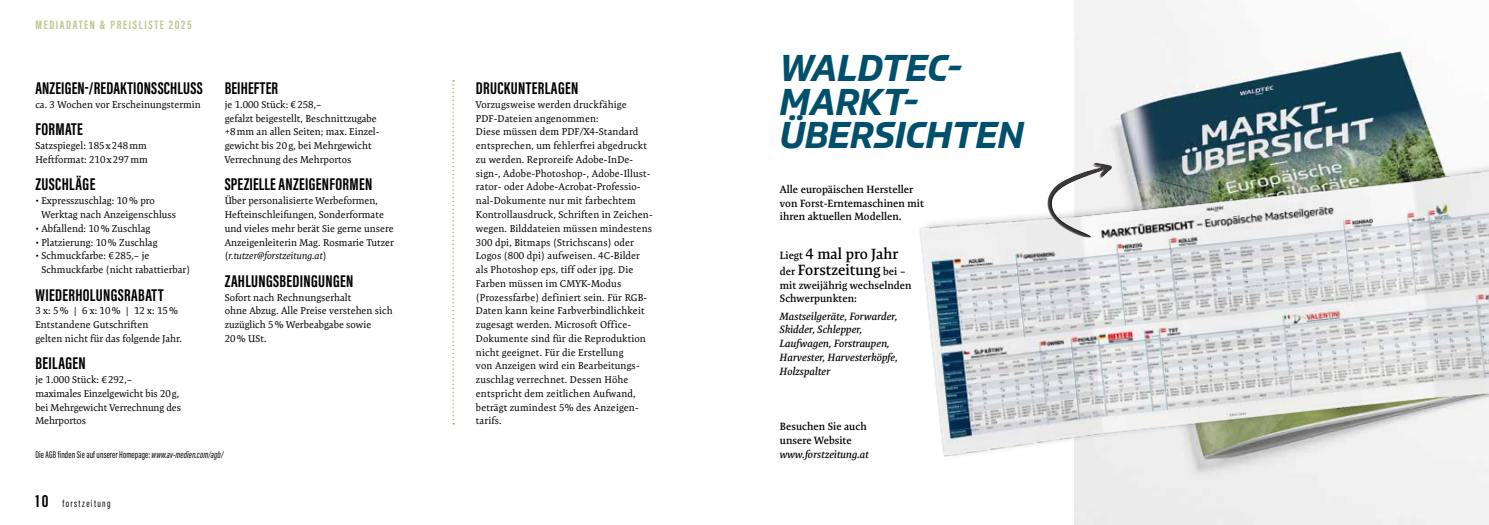
<style>
.page{position:relative;width:1489px;height:525px;background:#fff}
.page>*{position:absolute;margin:0;border:0;box-sizing:border-box;transform-origin:0 0}
.t1{font:italic 700 36.25px/33.8px "Prometo";color:#004f6c}
.t2{font:700 17.5px "Acumin Pro Extra Cond";letter-spacing:.02em;color:#000}
.t3{font:600 15px/16.2px "Expo Serif Pro";color:#000}
.t4{font:700 12.5px "Acumin Pro Extra Cond";letter-spacing:.13em;color:#c1c68d}
.t5{font:600 10.62px/13.8px "Expo Serif Pro";color:#000}
.t6{font:italic 600 10.62px/13.8px "Expo Serif Pro";color:#000}
.t7{font:10.38px "Acumin Pro Extra Cond";letter-spacing:.13em;color:#000}
.t8{font:10px/13.8px "Expo Serif Pro";color:#000}
.t9{font:10px "Acumin Pro Extra Cond";letter-spacing:.01em;color:#000}
.s1{font-style:italic}
.s2{font-weight:700;font-size:17.62px}
.s3{font-size:10.62px}
</style>
<div class="page">
<img style="left:1074px;top:0;width:414px;height:524px">
<img style="left:919px;top:155px;width:569px;height:315px">
<svg style="left:452px;top:80px;width:2px;height:344px"></svg>
<div style="left:1045px;top:162px;width:58px;height:77px;background:#fff;opacity:.75"></div>
<div style="left:1050px;top:162px;width:63px;height:77px;background:#000;opacity:.75"></div>
<p class="t4" style="left:35px;top:17px;width:158px">MEDIADATEN &amp; PREISLISTE 2025</p>
<h2 class="t2" style="left:35px;top:77px;width:169px">ANZEIGEN-/REDAKTIONSSCHLUSS</h2>
<p class="t8" style="left:35px;top:97px;width:167px">ca. 3 Wochen vor Erscheinungstermin</p>
<h2 class="t2" style="left:35px;top:119px;width:49px">FORMATE</h2>
<p class="t8" style="left:35px;top:139px;width:114px">Satzspiegel: 185x248mm<br>Heftformat: 210x297mm</p>
<h2 class="t2" style="left:35px;top:174px;width:61px">ZUSCHLÄGE</h2>
<p class="t8" style="left:41px;top:194px;width:136px;text-indent:-6px">• Expresszuschlag: 10 % pro<br>Werktag nach Anzeigenschluss</p>
<p class="t8" style="left:35px;top:221px;width:116px">• Abfallend: 10 % Zuschlag</p>
<p class="t8" style="left:35px;top:235px;width:124px">• Platzierung: 10 % Zuschlag</p>
<p class="t8" style="left:41px;top:249px;width:150px;text-indent:-6px">• Schmuckfarbe: €285,– je<br>Schmuckfarbe (nicht rabattierbar)</p>
<h2 class="t2" style="left:35px;top:284px;width:130px">WIEDERHOLUNGSRABATT</h2>
<p class="t8" style="left:35px;top:304px;width:148px">3 x: 5 % | 6 x: 10 % | 12 x: 15 %<br>Entstandene Gutschriften<br>gelten nicht für das folgende Jahr.</p>
<h2 class="t2" style="left:35px;top:352px;width:52px">BEILAGEN</h2>
<p class="t8" style="left:35px;top:372px;width:147px">je 1.000 Stück: €292,–<br>maximales Einzelgewicht bis 20g, bei Mehrgewicht Verrechnung des<br>Mehrportos</p>
<h2 class="t2" style="left:225px;top:77px;width:55px">BEIHEFTER</h2>
<p class="t8" style="left:225px;top:97px;width:156px">je 1.000 Stück: €258,–<br>gefalzt beigestellt, Beschnittzugabe +8mm an allen Seiten; max. Einzel&shy;gewicht bis 20g, bei Mehrgewicht<br>Verrechnung des Mehrportos</p>
<h2 class="t2" style="left:225px;top:174px;width:149px">SPEZIELLE ANZEIGENFORMEN</h2>
<p class="t8" style="left:225px;top:194px;width:171px">Über personalisierte Werbeformen, Hefteinschleifungen, Sonderformate und vieles mehr berät Sie gerne unsere Anzeigenleiterin Mag. Rosmarie Tutzer (<span class="s1">r.tutzer@forstzeitung.at</span>)</p>
<h2 class="t2" style="left:225px;top:270px;width:130px">ZAHLUNGSBEDINGUNGEN</h2>
<p class="t8" style="left:225px;top:290px;width:169px">Sofort nach Rechnungserhalt<br>ohne Abzug. Alle Preise verstehen sich zuzüglich 5% Werbeabgabe sowie<br>20% USt.</p>
<p class="t9" style="left:35px;top:448px;width:189px">Die AGB finden Sie auf unserer Homepage: <span class="s1">www.av-medien.com/agb/</span></p>
<p class="t7" style="left:35px;top:497px;width:77px"><span class="s2">10</span> forstzeitung</p>
<h2 class="t2" style="left:476px;top:77px;width:104px">DRUCKUNTERLAGEN</h2>
<p class="t8" style="left:476px;top:97px;width:178px">Vorzugsweise werden druckfähige PDF-Dateien angenommen:<br>Diese müssen dem PDF/X4-Standard entsprechen, um fehlerfrei abgedruckt zu werden. Reproreife Adobe-InDe&shy;sign-, Adobe-Photoshop-, Adobe-Illust&shy;rator- oder Adobe-Acrobat-Professio&shy;nal-Dokumente nur mit farbechtem Kontrollausdruck, Schriften in Zeichen&shy;wegen. Bilddateien müssen mindestens 300 dpi, Bitmaps (Strichscans) oder Logos (800 dpi) aufweisen. 4C-Bilder als Photoshop eps, tiff oder jpg. Die Farben müssen im CMYK-Modus (Prozessfarbe) definiert sein. Für RGB-Daten kann keine Farbverbindlichkeit zugesagt werden. Microsoft Office-Dokumente sind für die Reproduktion nicht geeignet. Für die Erstellung<br>von Anzeigen wird ein Bearbeitungs&shy;zuschlag verrechnet. Dessen Höhe entspricht dem zeitlichen Aufwand, beträgt zumindest 5% des Anzeigen&shy;tarifs.</p>
<h1 class="t1" style="left:780px;top:51px;width:245px">WALDTEC-<br>MARKT-<br>ÜBERSICHTEN</h1>
<p class="t5" style="left:780px;top:182px;width:145px">Alle europäischen Hersteller von Forst-Erntemaschinen mit ihren aktuellen Modellen.</p>
<h3 class="t3" style="left:780px;top:245px;width:127px"><span class="s3">Liegt</span> 4 mal pro Jahr <span class="s3">der</span> Forstzeitung <span class="s3">bei –</span></h3>
<p class="t5" style="left:780px;top:278px;width:133px">mit zweijährig wechselnden<br>Schwerpunkten:</p>
<p class="t6" style="left:780px;top:309px;width:119px">Mastseilgeräte, Forwarder,<br>Skidder, Schlepper,<br>Laufwagen, Forstraupen,<br>Harvester, Harvesterköpfe,<br>Holzspalter</p>
<p class="t5" style="left:780px;top:419px;width:88px">Besuchen Sie auch unsere Website</p>
<p class="t6" style="left:780px;top:447px;width:91px">www.forstzeitung.at</p>
</div>
